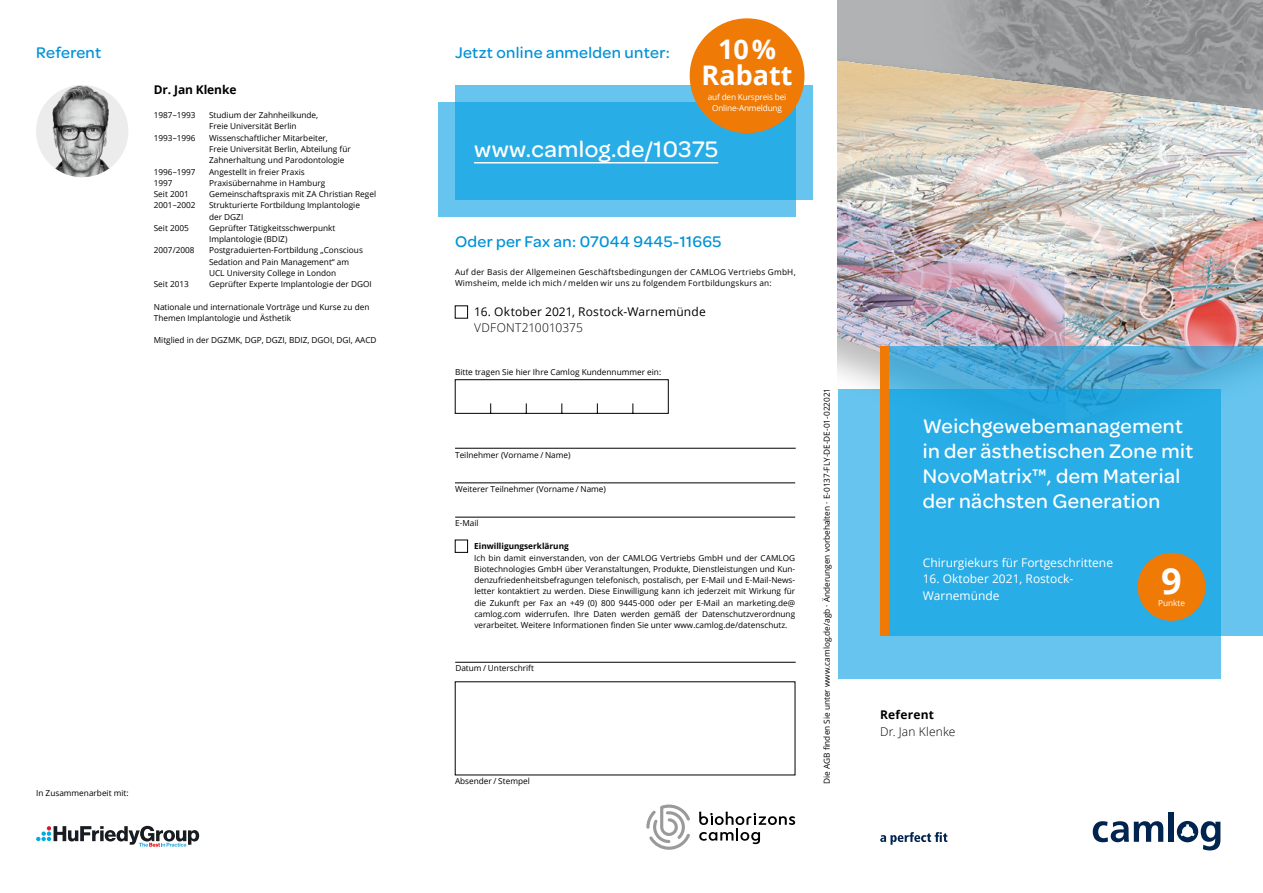
<style>
.page{position:relative;width:1263px;height:893px;background:#fff}
.page>*{position:absolute;margin:0;border:0;box-sizing:border-box;transform-origin:0 0}
.t1{font:700 36px "Open Sans";color:#fff}
.t2{font:700 27px/25.5px "Open Sans";color:#fff;text-align:center}
.t3{font:500 24px "Omnes";letter-spacing:.02em;color:#fff}
.t4{font:500 21px/25.2px "Omnes";letter-spacing:.02em;color:#fff}
.t5{font:500 16.5px "Omnes";letter-spacing:.02em;color:#0092d8}
.t6{font:12px/16.5px "Open Sans";color:#fff}
.t7{font:12px "Open Sans";letter-spacing:.015em;color:#000}
.t8{font:300 12px "Open Sans";letter-spacing:.015em;color:#000}
.t9{font:700 12px "Open Sans";letter-spacing:-.01em;color:#000}
.t10{font:700 12px "Open Sans";letter-spacing:.02em;color:#000}
.t11{font:8.25px/11.2px "Open Sans";color:#000}
.t12{font:8.25px/11.2px "Open Sans";letter-spacing:.025em;color:#000}
.t13{font:8.25px/11.2px "Open Sans";letter-spacing:-.02em;color:#fff;text-align:center}
.t14{font:700 8.25px "Open Sans";color:#000}
</style>
<div class="page">
<img style="left:838px;top:0;width:425px;height:389px">
<svg style="left:880px;top:832px;width:67px;height:13px"></svg>
<svg style="left:1093px;top:821px;width:70px;height:21px"></svg>
<div style="left:1168px;top:812px;width:6px;height:30px;background:#002350"></div>
<svg style="left:1177px;top:821px;width:43px;height:29px"></svg>
<svg style="left:699px;top:812px;width:96px;height:32px"></svg>
<svg style="left:646px;top:804px;width:44px;height:46px"></svg>
<div style="left:838px;top:389px;width:382px;height:289px;background:#66c4ee"></div>
<svg style="left:889px;top:347px;width:374px;height:289px;background:#34aee4"></svg>
<div style="left:880px;top:347px;width:9px;height:289px;background:#ef7a06"></div>
<div style="left:1137px;top:553px;width:68px;height:68px;background:#ef7a06;border-radius:50%"></div>
<div style="left:455px;top:306px;width:13px;height:12px;border:1px solid #000"></div>
<div style="left:438px;top:102px;width:357px;height:115px;background:#66c4ee"></div>
<svg style="left:455px;top:85px;width:357px;height:115px;background:#32b0e8"></svg>
<hr style="left:474px;top:162px;width:244px;height:1px;background:#fff">
<div style="left:690px;top:18px;width:114px;height:115px;background:#ef7a06;border-radius:50%"></div>
<hr style="left:455px;top:448px;width:341px;height:1px;background:#000">
<hr style="left:455px;top:483px;width:340px;height:1px;background:#000">
<hr style="left:455px;top:517px;width:340px;height:1px;background:#000">
<hr style="left:455px;top:662px;width:341px;height:1px;background:#000">
<div style="left:455px;top:540px;width:13px;height:13px;border:1px solid #000"></div>
<svg style="left:455px;top:379px;width:214px;height:35px"></svg>
<img style="left:36px;top:85px;width:92px;height:92px;border-radius:46px">
<svg style="left:36px;top:826px;width:163px;height:21px"></svg>
<h3 class="t5" style="left:36px;top:41px;width:67px">Referent</h3>
<h3 class="t9" style="left:154px;top:81px;width:84px">Dr. Jan Klenke</h3>
<p class="t11" style="left:154px;top:109px;width:43px">1987–1993</p>
<p class="t11" style="left:209px;top:109px;width:111px">Studium der Zahnheilkunde,<br>Freie Universität Berlin</p>
<p class="t11" style="left:154px;top:132px;width:43px">1993–1996</p>
<p class="t11" style="left:209px;top:132px;width:143px">Wissenschaftlicher Mitarbeiter,<br>Freie Universität Berlin, Abteilung für<br>Zahnerhaltung und Parodontologie</p>
<p class="t11" style="left:154px;top:166px;width:43px">1996–1997</p>
<p class="t11" style="left:209px;top:166px;width:97px">Angestellt in freier Praxis</p>
<p class="t11" style="left:154px;top:177px;width:20px">1997</p>
<p class="t11" style="left:209px;top:177px;width:118px">Praxisübernahme in Hamburg</p>
<p class="t11" style="left:154px;top:188px;width:37px">Seit 2001</p>
<p class="t11" style="left:209px;top:188px;width:169px">Gemeinschaftspraxis mit ZA Christian Regel</p>
<p class="t11" style="left:154px;top:199px;width:43px">2001–2002</p>
<p class="t11" style="left:209px;top:199px;width:152px">Strukturierte Fortbildung Implantologie der DGZI</p>
<p class="t11" style="left:154px;top:222px;width:37px">Seit 2005</p>
<p class="t11" style="left:209px;top:222px;width:128px">Geprüfter Tätigkeitsschwerpunkt<br>Implantologie (BDIZ)</p>
<p class="t11" style="left:154px;top:244px;width:42px">2007/2008</p>
<p class="t11" style="left:209px;top:244px;width:155px">Postgraduierten-Fortbildung „Conscious<br>Sedation and Pain Management“ am<br>UCL University College in London</p>
<p class="t11" style="left:154px;top:278px;width:37px">Seit 2013</p>
<p class="t11" style="left:209px;top:278px;width:164px">Geprüfter Experte Implantologie der DGOI</p>
<p class="t11" style="left:154px;top:301px;width:217px">Nationale und internationale Vorträge und Kurse zu den<br>Themen Implantologie und Ästhetik</p>
<p class="t11" style="left:154px;top:334px;width:224px">Mitglied in der DGZMK, DGP, DGZI, BDIZ, DGOI, DGI, AACD</p>
<p class="t11" style="left:36px;top:787px;width:94px">In Zusammenarbeit mit:</p>
<h3 class="t5" style="left:455px;top:41px;width:216px">Jetzt online anmelden unter:</h3>
<h2 class="t2" style="left:702px;top:36px;width:92px">10 %<br>Rabatt</h2>
<p class="t13" style="left:708px;top:91px;width:80px">auf den Kurspreis bei<br>Online-Anmeldung</p>
<h3 class="t3" style="left:474px;top:132px;width:246px">www.camlog.de/10375</h3>
<h3 class="t5" style="left:455px;top:231px;width:268px">Oder per Fax an: 07044 9445-11665</h3>
<p class="t12" style="left:455px;top:266px;width:342px">Auf der Basis der Allgemeinen Geschäftsbedingungen der CAMLOG Vertriebs GmbH,<br>Wimsheim, melde ich mich / melden wir uns zu folgendem Fortbildungskurs an:</p>
<h3 class="t7" style="left:474px;top:303px;width:233px">16. Oktober 2021, Rostock-Warnemünde</h3>
<h3 class="t8" style="left:474px;top:320px;width:110px">VDFONT210010375</h3>
<p class="t11" style="left:455px;top:366px;width:208px">Bitte tragen Sie hier Ihre Camlog Kundennummer ein:</p>
<p class="t11" style="left:455px;top:449px;width:117px">Teilnehmer (Vorname / Name)</p>
<p class="t11" style="left:455px;top:483px;width:152px">Weiterer Teilnehmer (Vorname / Name)</p>
<p class="t11" style="left:455px;top:517px;width:25px">E-Mail</p>
<p class="t14" style="left:474px;top:540px;width:96px">Einwilligungserklärung</p>
<p class="t11" style="left:474px;top:552px;width:322px;text-align:justify">Ich bin damit einverstanden, von der CAMLOG Vertriebs GmbH und der CAMLOG Biotechnologies GmbH über Veranstaltungen, Produkte, Dienstleistungen und Kun&shy;denzufriedenheitsbefragungen telefonisch, postalisch, per E-Mail und E-Mail-News&shy;letter kontaktiert zu werden. Diese Einwilligung kann ich jederzeit mit Wirkung für die Zukunft per Fax an +49 (0) 800 9445-000 oder per E-Mail an marketing.de@ camlog.com widerrufen. Ihre Daten werden gemäß der Datenschutzverordnung verarbeitet. Weitere Informationen finden Sie unter www.camlog.de/datenschutz.</p>
<p class="t11" style="left:455px;top:662px;width:80px">Datum / Unterschrift</p>
<p class="t11" style="left:455px;top:775px;width:76px">Absender / Stempel</p>
<p class="t11" style="left:821px;top:784px;width:398px;rotate:-90deg">Die AGB finden Sie unter www.camlog.de/agb · Änderungen vorbehalten · E-0137-FLY-DE-DE-01-022021</p>
<h3 class="t4" style="left:923px;top:412px;width:272px">Weichgewebemanagement in der ästhetischen Zone mit<br>NovoMatrix™, dem Material der nächsten Generation</h3>
<h3 class="t6" style="left:923px;top:554px;width:192px">Chirurgiekurs für Fortgeschrittene</h3>
<h3 class="t6" style="left:923px;top:570px;width:152px">16. Oktober 2021, Rostock-<br>Warnemünde</h3>
<h1 class="t1" style="left:1161px;top:555px;width:22px">9</h1>
<p class="t13" style="left:1158px;top:597px;width:28px">Punkte</p>
<h3 class="t10" style="left:880px;top:706px;width:55px">Referent</h3>
<h3 class="t8" style="left:880px;top:723px;width:77px">Dr. Jan Klenke</h3>
</div>
